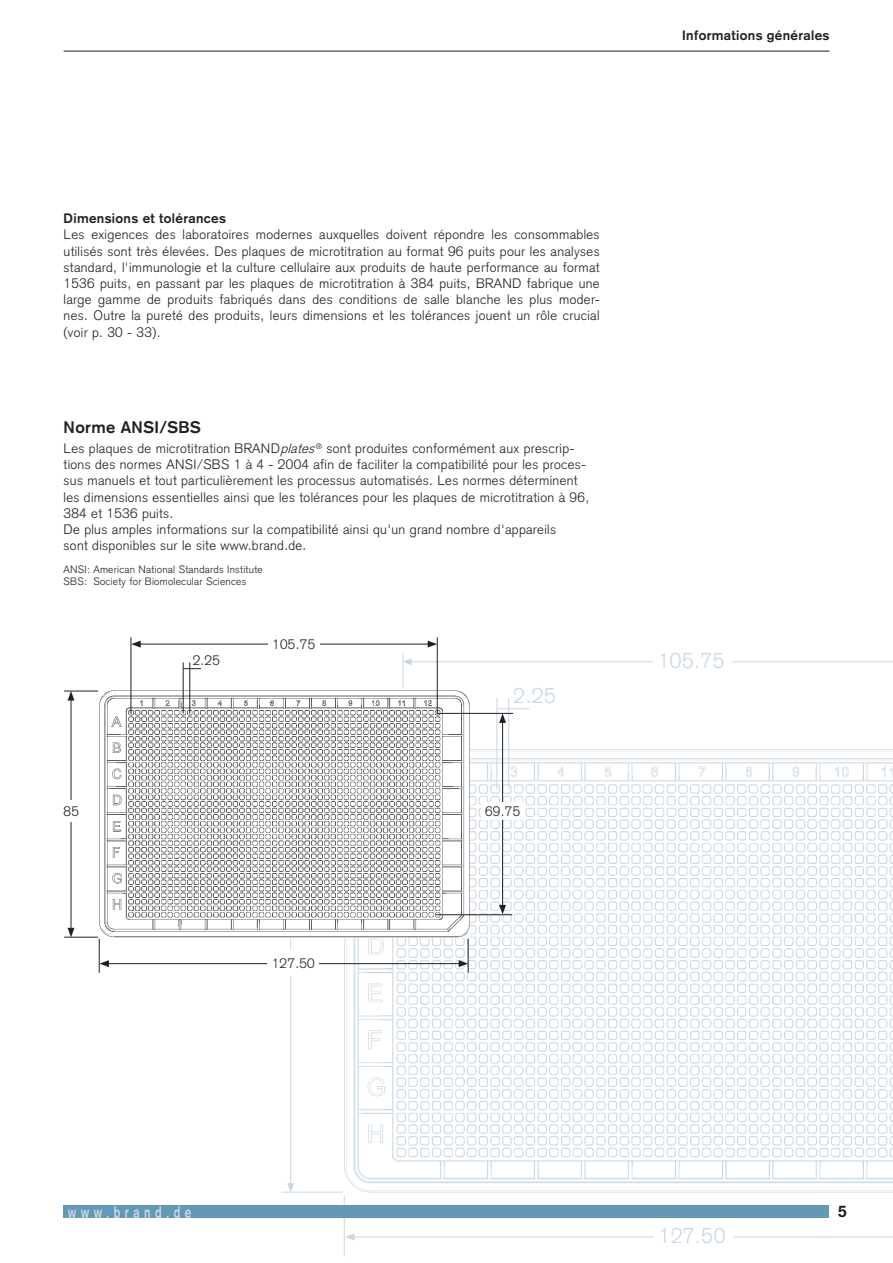
<style>
.page{position:relative;width:893px;height:1263px;background:#fff}
.page>*{position:absolute;margin:0;border:0;box-sizing:border-box;transform-origin:0 0}
.t1{font:300 21px "Akzidenz Grotesk";letter-spacing:.025em;color:#c9d7e2}
.t2{font:700 16.5px "Akzidenz Grotesk";letter-spacing:.025em;color:#231f20}
.t3{font:700 16.5px "Akzidenz Grotesk";letter-spacing:.385em;color:#c9d7e2;scale:.7 1}
.t4{font:300 13.5px/16.2px "Akzidenz Grotesk";letter-spacing:.025em;color:#231f20;text-align:justify}
.t5{font:700 13.5px "Akzidenz Grotesk";letter-spacing:.025em;color:#231f20}
.t6{font:300 10.5px/12.6px "Akzidenz Grotesk";letter-spacing:.025em;color:#231f20}
.s1{font-style:italic}
</style>
<div class="page">
<img style="left:343px;top:746px;width:549px;height:447px">
<hr style="left:281px;top:1192px;width:61px;height:1px;background:#c9d7e2">
<hr style="left:290px;top:757px;width:1px;height:429px;background:#c9d7e2">
<svg style="left:287px;top:1183px;width:7px;height:10px"></svg>
<hr style="left:352px;top:1237px;width:540px;height:1px;background:#c9d7e2">
<svg style="left:346px;top:1234px;width:8px;height:6px"></svg>
<hr style="left:344px;top:1195px;width:1px;height:61px;background:#c9d7e2">
<div style="left:654px;top:1222px;width:79px;height:26px;background:#fff"></div>
<hr style="left:409px;top:661px;width:483px;height:1px;background:#c9d7e2">
<svg style="left:403px;top:658px;width:8px;height:7px"></svg>
<div style="left:653px;top:649px;width:79px;height:22px;background:#fff"></div>
<hr style="left:402px;top:653px;width:1px;height:138px;background:#c9d7e2">
<hr style="left:508px;top:698px;width:1px;height:92px;background:#c9d7e2">
<hr style="left:496px;top:698px;width:1px;height:92px;background:#c9d7e2">
<hr style="left:497px;top:708px;width:32px;height:1px;background:#c9d7e2">
<div style="left:64px;top:1206px;width:765px;height:12px;background:#6499b6"></div>
<img style="left:99px;top:689px;width:371px;height:249px">
<hr style="left:64px;top:691px;width:34px;height:1px;background:#231f20">
<hr style="left:64px;top:937px;width:34px;height:1px;background:#231f20">
<hr style="left:71px;top:698px;width:1px;height:232px;background:#231f20">
<svg style="left:68px;top:691px;width:6px;height:10px"></svg>
<svg style="left:68px;top:928px;width:6px;height:9px"></svg>
<div style="left:61px;top:800px;width:20px;height:21px;background:#fff"></div>
<hr style="left:106px;top:963px;width:355px;height:1px;background:#231f20">
<svg style="left:100px;top:960px;width:9px;height:7px"></svg>
<svg style="left:458px;top:960px;width:10px;height:7px"></svg>
<hr style="left:99px;top:939px;width:1px;height:34px;background:#231f20">
<hr style="left:468px;top:939px;width:1px;height:34px;background:#231f20">
<hr style="left:436px;top:713px;width:77px;height:1px;background:#231f20">
<hr style="left:436px;top:914px;width:76px;height:1px;background:#231f20">
<hr style="left:502px;top:721px;width:1px;height:186px;background:#231f20">
<svg style="left:499px;top:713px;width:7px;height:10px"></svg>
<svg style="left:499px;top:905px;width:7px;height:9px"></svg>
<hr style="left:131px;top:637px;width:1px;height:77px;background:#231f20">
<hr style="left:189px;top:662px;width:1px;height:52px;background:#231f20">
<hr style="left:437px;top:637px;width:1px;height:77px;background:#231f20">
<hr style="left:138px;top:644px;width:292px;height:1px;background:#231f20">
<svg style="left:427px;top:641px;width:10px;height:7px"></svg>
<svg style="left:131px;top:641px;width:10px;height:7px"></svg>
<div style="left:268px;top:638px;width:51px;height:11px;background:#fff"></div>
<div style="left:481px;top:802px;width:43px;height:17px;background:#fff"></div>
<hr style="left:183px;top:662px;width:1px;height:52px;background:#231f20">
<svg style="left:183px;top:668px;width:18px;height:1px"></svg>
<div style="left:268px;top:951px;width:51px;height:25px;background:#fff"></div>
<hr style="left:64px;top:51px;width:765px;height:1px;background:#231f20">
<p class="t5" style="left:682px;top:31px;width:149px">Informations générales</p>
<p class="t5" style="left:64px;top:214px;width:164px">Dimensions et tolérances</p>
<p class="t4" style="left:64px;top:228px;width:537px">Les exigences des laboratoires modernes auxquelles doivent répondre les consommables utilisés sont très élevées. Des plaques de microtitration au format 96 puits pour les analyses standard, l'immunologie et la culture cellulaire aux produits de haute performance au format 1536 puits, en passant par les plaques de microtitration à 384 puits, BRAND fabrique une large gamme de produits fabriqués dans des conditions de salle blanche les plus moder&shy;nes. Outre la pureté des produits, leurs dimensions et les tolérances jouent un rôle crucial (voir p. 30 - 33).</p>
<p class="t2" style="left:64px;top:421px;width:139px">Norme ANSI/SBS</p>
<p class="t4" style="left:64px;top:442px;width:527px;text-align:left">Les plaques de microtitration BRAND<span class="s1">plates</span><sup>®</sup> sont produites conformément aux prescrip&shy;tions des normes ANSI/SBS 1 à 4 - 2004 afin de faciliter la compatibilité pour les proces&shy;sus manuels et tout particulièrement les processus automatisés. Les normes déterminent les dimensions essentielles ainsi que les tolérances pour les plaques de microtitration à 96, 384 et 1536 puits.<br>De plus amples informations sur la compatibilité ainsi qu'un grand nombre d'appareils<br>sont disponibles sur le site www.brand.de.</p>
<p class="t6" style="left:64px;top:564px;width:201px">ANSI: American National Standards Institute<br>SBS: Society for Biomolecular Sciences</p>
<p class="t4" style="left:64px;top:804px;width:17px">85</p>
<p class="t4" style="left:193px;top:654px;width:29px">2.25</p>
<p class="t4" style="left:272px;top:637px;width:44px">105.75</p>
<p class="t4" style="left:272px;top:957px;width:44px">127.50</p>
<h1 class="t1" style="left:513px;top:688px;width:44px">2.25</h1>
<p class="t4" style="left:485px;top:804px;width:37px">69.75</p>
<h1 class="t1" style="left:657px;top:653px;width:68px">105.75</h1>
<p class="t3" style="left:68px;top:1206px;width:178px">www.brand.de</p>
<h1 class="t1" style="left:658px;top:1228px;width:68px">127.50</h1>
<p class="t2" style="left:837px;top:1206px;width:11px">5</p>
</div>
